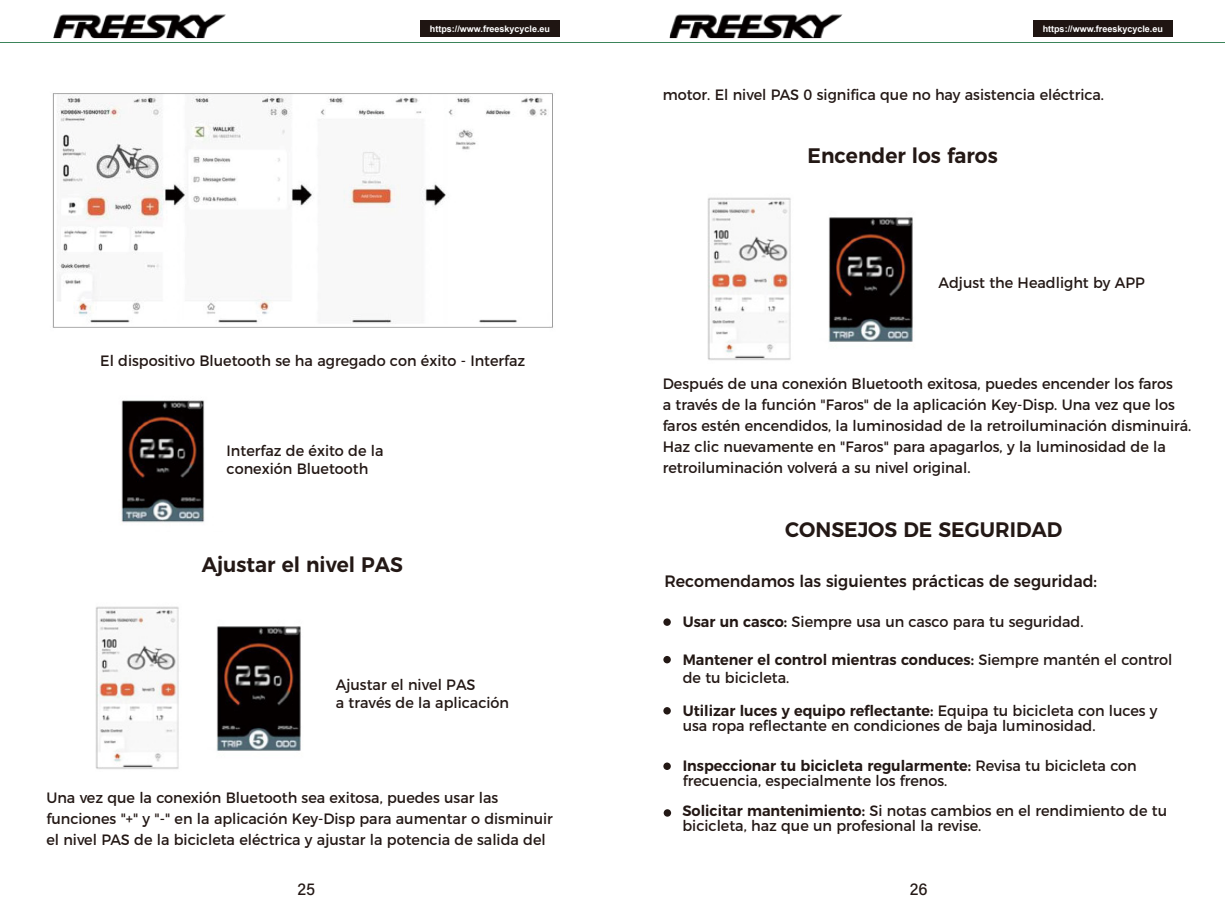
<style>
.page{position:relative;width:1225px;height:911px;background:#fff}
.page>*{position:absolute;margin:0;border:0;box-sizing:border-box;transform-origin:0 0}
.t1{font:600 21px "Montserrat";color:#231815;scale:.96 1}
.t2{font:500 16.5px "Montserrat";color:#231815;scale:.96 1}
.t3{font:15px/21px "Montserrat";color:#231815;scale:.96 1}
.t4{font:700 9px "Arial";color:#fff}
.s1{font-weight:600}
</style>
<div class="page">
<hr style="left:0;top:42px;width:1225px;height:1px;background:#3b845a">
<img style="left:53px;top:14px;width:173px;height:24px">
<div style="left:420px;top:20px;width:140px;height:17px;background:#1f1512"></div>
<img style="left:670px;top:14px;width:173px;height:24px">
<div style="left:1033px;top:20px;width:139px;height:17px;background:#1f1512"></div>
<img style="left:52px;top:93px;width:501px;height:235px">
<img style="left:121px;top:400px;width:84px;height:123px">
<img style="left:95px;top:606px;width:206px;height:163px">
<img style="left:707px;top:197px;width:206px;height:163px">
<div style="left:663px;top:618px;width:8px;height:7px;background:#231815;border-radius:50%"></div>
<div style="left:663px;top:656px;width:8px;height:7px;background:#231815;border-radius:50%"></div>
<div style="left:663px;top:707px;width:8px;height:7px;background:#231815;border-radius:50%"></div>
<div style="left:663px;top:762px;width:8px;height:8px;background:#231815;border-radius:50%"></div>
<div style="left:664px;top:809px;width:7px;height:7px;background:#231815;border-radius:50%"></div>
<p class="t4" style="left:430px;top:23px;width:122px">https://www.freeskycycle.eu</p>
<p class="t4" style="left:1042px;top:23px;width:122px">https://www.freeskycycle.eu</p>
<p class="t3" style="left:663px;top:83px;width:461px">motor. El nivel PAS 0 significa que no hay asistencia eléctrica.</p>
<h1 class="t1" style="left:807px;top:139px;width:199px">Encender los faros</h1>
<p class="t3" style="left:100px;top:348px;width:444px">El dispositivo Bluetooth se ha agregado con éxito - Interfaz</p>
<p class="t3" style="left:227px;top:440px;width:165px;line-height:18px">Interfaz de éxito de la conexión Bluetooth</p>
<h1 class="t1" style="left:202px;top:547px;width:211px">Ajustar el nivel PAS</h1>
<p class="t3" style="left:336px;top:674px;width:182px;line-height:18px">Ajustar el nivel PAS<br>a través de la aplicación</p>
<p class="t3" style="left:46px;top:785px;width:529px">Una vez que la conexión Bluetooth sea exitosa, puedes usar las funciones "+" y "-" en la aplicación Key-Disp para aumentar o disminuir el nivel PAS de la bicicleta eléctrica y ajustar la potencia de salida del</p>
<p class="t3" style="left:938px;top:271px;width:217px">Adjust the Headlight by APP</p>
<p class="t3" style="left:663px;top:372px;width:552px">Después de una conexión Bluetooth exitosa, puedes encender los faros<br>a través de la función "Faros" de la aplicación Key-Disp. Una vez que los faros estén encendidos, la luminosidad de la retroiluminación disminuirá.<br>Haz clic nuevamente en "Faros" para apagarlos, y la luminosidad de la retroiluminación volverá a su nivel original.</p>
<h1 class="t1" style="left:785px;top:512px;width:290px">CONSEJOS DE SEGURIDAD</h1>
<p class="t2" style="left:664px;top:568px;width:452px">Recomendamos las siguientes prácticas de seguridad:</p>
<p class="t3" style="left:683px;top:610px;width:419px"><span class="s1">Usar un casco:</span> Siempre usa un casco para tu seguridad.</p>
<p class="t3" style="left:683px;top:649px;width:512px;line-height:18px"><span class="s1">Mantener el control mientras conduces:</span> Siempre mantén el control de tu bicicleta.</p>
<p class="t3" style="left:683px;top:701px;width:496px;line-height:15px"><span class="s1">Utilizar luces y equipo reflectante:</span> Equipa tu bicicleta con luces y usa ropa reflectante en condiciones de baja luminosidad.</p>
<p class="t3" style="left:683px;top:757px;width:474px;line-height:15px"><span class="s1">Inspeccionar tu bicicleta regularmente:</span> Revisa tu bicicleta con frecuencia, especialmente los frenos.</p>
<p class="t3" style="left:682px;top:802px;width:506px;line-height:15px"><span class="s1">Solicitar mantenimiento:</span> Si notas cambios en el rendimiento de tu bicicleta, haz que un profesional la revise.</p>
</div>
